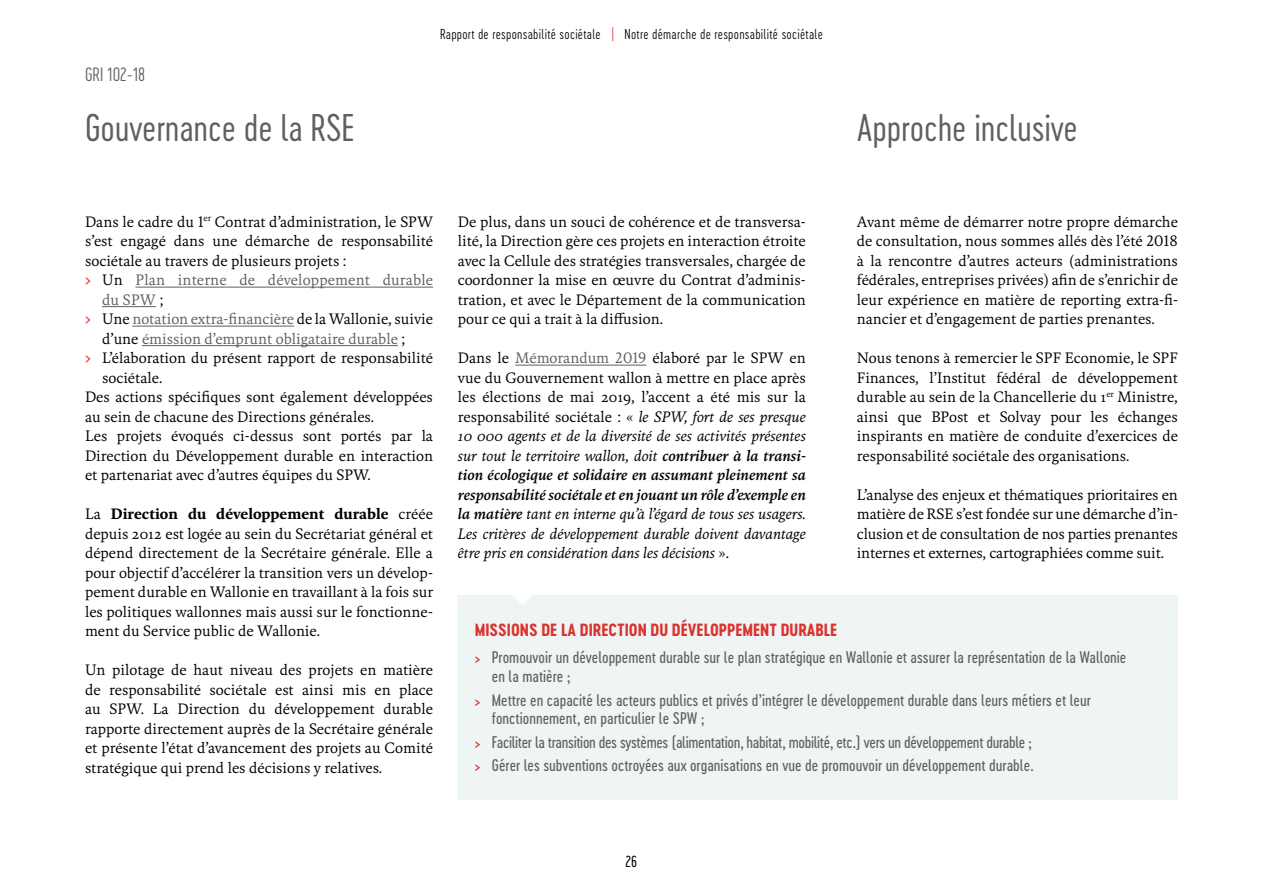
<style>
.page{position:relative;width:1263px;height:893px;background:#fff}
.page>*{position:absolute;margin:0;border:0;box-sizing:border-box;transform-origin:0 0}
.t1{font:36px "Cervo Neue Light Neue";letter-spacing:-.005em;color:#5d6162}
.t2{font:18px "Cervo Neue Extra Light Neue";color:#5d6162}
.t3{font:16.5px "Cervo Neue Bold Neue";color:#db322e}
.t4{font:15.75px/18.9px "Cervo Neue Regular Neue";color:#5d6162}
.t5{font:15.75px/23.1px "Cervo Neue Regular Neue";letter-spacing:-.02em;color:#5d6162}
.t6{font:15.3px/19.5px "Kievit Serif";color:#000;text-align:justify}
.t7{font:italic 15.3px/19.5px "Kievit Serif";color:#000;text-align:justify}
.t8{font:15.3px "Kievit Serif";color:#5d6162}
.t9{font:15px "Cervo Neue Light Neue";color:#000}
.t10{font:13.5px "Cervo Neue Extra Light Neue";letter-spacing:.02em;color:#000}
.s1{color:#db322e}
.s2{font-weight:700;color:#db322e}
.s3{color:#000}
.s4{font-weight:700}
.s5{font-style:normal}
.s6{font-style:normal;color:#5d6162}
.s7{font-weight:500}
</style>
<div class="page">
<div style="left:458px;top:595px;width:720px;height:204px;background:#eff4f5"></div>
<hr style="left:135px;top:287px;width:298px;height:1px;background:#5d6162">
<hr style="left:102px;top:306px;width:54px;height:1px;background:#5d6162">
<hr style="left:132px;top:326px;width:162px;height:1px;background:#5d6162">
<hr style="left:142px;top:345px;width:256px;height:1px;background:#5d6162">
<hr style="left:515px;top:365px;width:131px;height:1px;background:#5d6162">
<svg style="left:513px;top:595px;width:19px;height:10px"></svg>
<p class="t2" style="left:85px;top:63px;width:62px">GRI 102-18</p>
<p class="t10" style="left:440px;top:26px;width:384px">Rapport de responsabilité sociétale <span class="s1">|</span> Notre démarche de responsabilité sociétale</p>
<h1 class="t1" style="left:85px;top:105px;width:271px">Gouvernance de la RSE</h1>
<h1 class="t1" style="left:857px;top:105px;width:223px">Approche inclusive</h1>
<p class="t6" style="left:85px;top:211px;width:349px">Dans le cadre du 1<sup>er</sup> Contrat d’administration, le SPW</p>
<p class="t6" style="left:85px;top:231px;width:349px">s’est engagé dans une démarche de responsabilité</p>
<p class="t6" style="left:85px;top:250px;width:263px">sociétale au travers de plusieurs projets :</p>
<p class="t8" style="left:85px;top:270px;width:349px"><span class="s2">&gt;</span> <span class="s3">Un</span> Plan interne de développement durable</p>
<p class="t8" style="left:102px;top:289px;width:63px">du SPW <span class="s3">;</span></p>
<p class="t8" style="left:85px;top:309px;width:349px"><span class="s2">&gt;</span> <span class="s3">Une</span> notation extra-financière <span class="s3">de la Wallonie, suivie</span></p>
<p class="t8" style="left:102px;top:328px;width:304px"><span class="s3">d’une</span> émission d’emprunt obligataire durable <span class="s3">;</span></p>
<p class="t6" style="left:85px;top:348px;width:349px"><span class="s2">&gt;</span> L’élaboration du présent rapport de responsabilité</p>
<p class="t6" style="left:102px;top:367px;width:62px">sociétale.</p>
<p class="t6" style="left:85px;top:387px;width:349px">Des actions spécifiques sont également développées</p>
<p class="t6" style="left:85px;top:406px;width:291px">au sein de chacune des Directions générales.</p>
<p class="t6" style="left:85px;top:426px;width:349px">Les projets évoqués ci-dessus sont portés par la</p>
<p class="t6" style="left:85px;top:445px;width:349px">Direction du Développement durable en interaction</p>
<p class="t6" style="left:85px;top:465px;width:287px">et partenariat avec d’autres équipes du SPW.</p>
<p class="t6" style="left:85px;top:504px;width:349px">La <span class="s4">Direction du développement durable</span> créée depuis 2012 est logée au sein du Secrétariat général et dépend directement de la Secrétaire générale. Elle a pour objectif d’accélérer la transition vers un dévelop&shy;pement durable en Wallonie en travaillant à la fois sur les politiques wallonnes mais aussi sur le fonctionne&shy;ment du Service public de Wallonie.</p>
<p class="t6" style="left:85px;top:660px;width:349px">Un pilotage de haut niveau des projets en matière de responsabilité sociétale est ainsi mis en place au SPW. La Direction du développement durable rapporte directement auprès de la Secrétaire générale et présente l’état d’avancement des projets au Comité stratégique qui prend les décisions y relatives.</p>
<p class="t6" style="left:458px;top:211px;width:349px">De plus, dans un souci de cohérence et de transversa&shy;lité, la Direction gère ces projets en interaction étroite avec la Cellule des stratégies transversales, chargée de coordonner la mise en œuvre du Contrat d’adminis&shy;tration, et avec le Département de la communication pour ce qui a trait à la diffusion.</p>
<p class="t7" style="left:458px;top:347px;width:349px"><span class="s5">Dans le</span> <span class="s6">Mémorandum 2019</span> <span class="s5">élaboré par le SPW en vue du Gouvernement wallon à mettre en place après les élections de mai 2019, l’accent a été mis sur la responsabilité sociétale : «</span> le SPW, fort de ses presque 10 000 agents et de la diversité de ses activités présentes sur tout le territoire wallon, doit <span class="s7">contribuer à la transi&shy;tion écologique et solidaire en assumant pleinement sa responsabilité sociétale et en jouant un rôle d’exemple en la matière</span> tant en interne qu’à l’égard de tous ses usagers.<br>Les critères de développement durable doivent davantage être pris en considération dans les décisions <span class="s5">».</span></p>
<p class="t6" style="left:857px;top:211px;width:323px">Avant même de démarrer notre propre démarche de consultation, nous sommes allés dès l’été 2018 à la rencontre d’autres acteurs (administrations fédérales, entreprises privées) afin de s’enrichir de leur expérience en matière de reporting extra-fi&shy;nancier et d’engagement de parties prenantes.</p>
<p class="t6" style="left:857px;top:348px;width:323px">Nous tenons à remercier le SPF Economie, le SPF Finances, l’Institut fédéral de développement durable au sein de la Chancellerie du 1<sup>er</sup> Ministre, ainsi que BPost et Solvay pour les échanges inspirants en matière de conduite d’exercices de responsabilité sociétale des organisations.</p>
<p class="t6" style="left:857px;top:484px;width:323px">L’analyse des enjeux et thématiques prioritaires en matière de RSE s’est fondée sur une démarche d’in&shy;clusion et de consultation de nos parties prenantes internes et externes, cartographiées comme suit.</p>
<p class="t3" style="left:475px;top:619px;width:364px">MISSIONS DE LA DIRECTION DU DÉVELOPPEMENT DURABLE</p>
<p class="t4" style="left:492px;top:648px;width:636px;text-indent:-17px"><span class="s1">&gt;</span> Promouvoir un développement durable sur le plan stratégique en Wallonie et assurer la représentation de la Wallonie en la matière ;</p>
<p class="t4" style="left:492px;top:690px;width:600px;text-indent:-17px"><span class="s1">&gt;</span> Mettre en capacité les acteurs publics et privés d’intégrer le développement durable dans leurs métiers et leur fonctionnement, en particulier le SPW ;</p>
<p class="t5" style="left:475px;top:730px;width:560px"><span class="s1">&gt;</span> Faciliter la transition des systèmes (alimentation, habitat, mobilité, etc.) vers un développement durable ; <span class="s1">&gt;</span> Gérer les subventions octroyées aux organisations en vue de promouvoir un développement durable.</p>
<p class="t9" style="left:626px;top:851px;width:13px">26</p>
</div>
